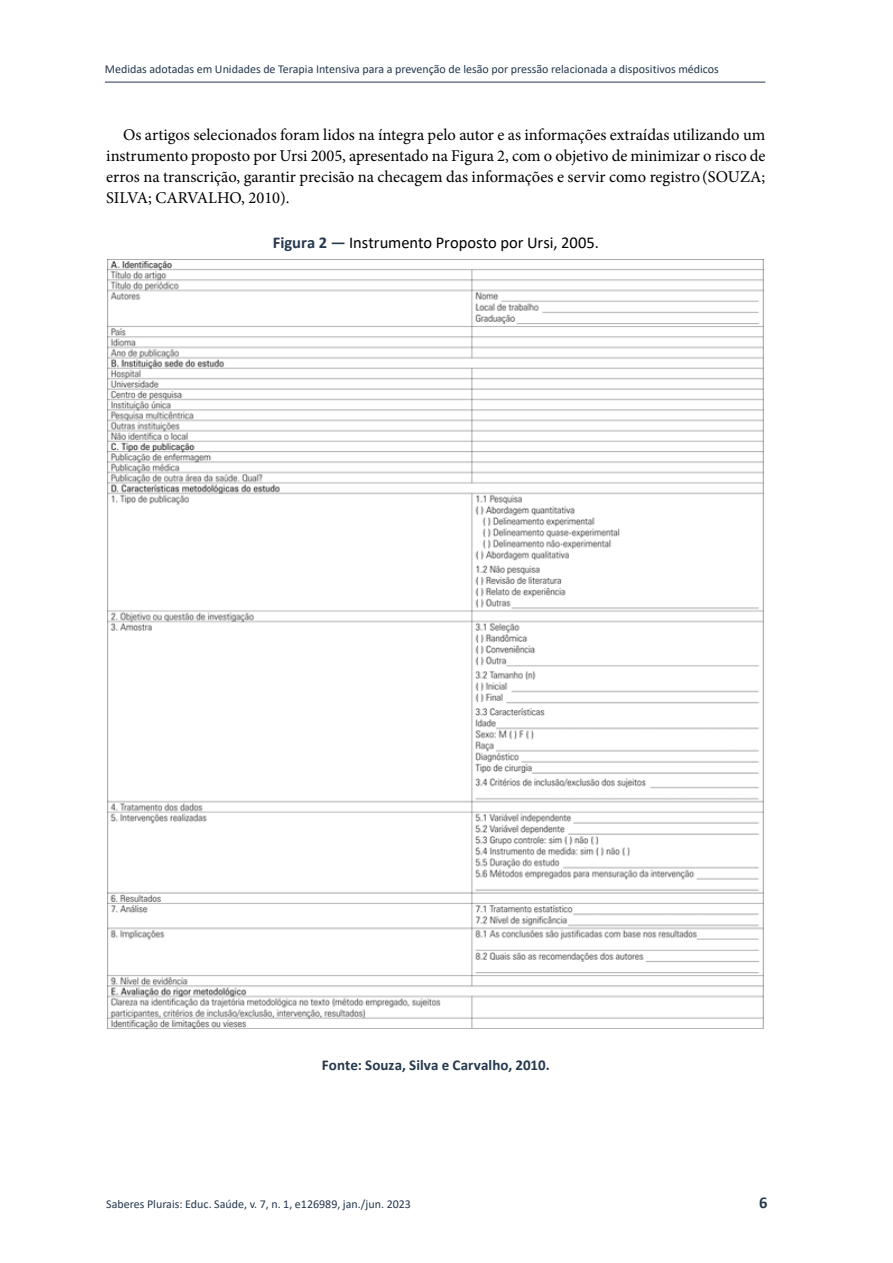
<style>
.page{position:relative;width:893px;height:1263px;background:#fff}
.page>*{position:absolute;margin:0;border:0;box-sizing:border-box;transform-origin:0 0}
.t1{font:16.5px/21px "Minion Pro";color:#000;text-align:justify}
.t2{font:16.5px "Calibri";color:#000}
.t3{font:700 16.5px "Calibri";color:#25384d}
.t4{font:700 15px "Calibri";letter-spacing:.005em;color:#25384d}
.t5{font:12px "Calibri";color:#25384d}
.s1{font-weight:700;color:#25384d}
</style>
<div class="page">
<hr style="left:105px;top:82px;width:660px;height:1px;background:#25384d">
<img style="left:107px;top:259px;width:657px;height:770px">
<p class="t5" style="left:105px;top:61px;width:616px">Medidas adotadas em Unidades de Terapia Intensiva para a prevenção de lesão por pressão relacionada a dispositivos médicos</p>
<p class="t1" style="left:106px;top:124px;width:661px;text-indent:17px">Os artigos selecionados foram lidos na íntegra pelo autor e as informações extraídas utilizando um instrumento proposto por Ursi 2005, apresentado na Figura 2, com o objetivo de minimizar o risco de erros na transcrição, garantir precisão na checagem das informações e servir como registro(SOUZA; SILVA; CARVALHO, 2010).</p>
<p class="t2" style="left:273px;top:231px;width:328px"><span class="s1">Figura 2 —</span> Instrumento Proposto por Ursi, 2005.</p>
<p class="t4" style="left:322px;top:1054px;width:229px">Fonte: Souza, Silva e Carvalho, 2010.</p>
<p class="t5" style="left:106px;top:1196px;width:306px">Saberes Plurais: Educ. Saúde, v. 7, n. 1, e126989, jan./jun. 2023</p>
<p class="t3" style="left:759px;top:1191px;width:10px">6</p>
</div>
